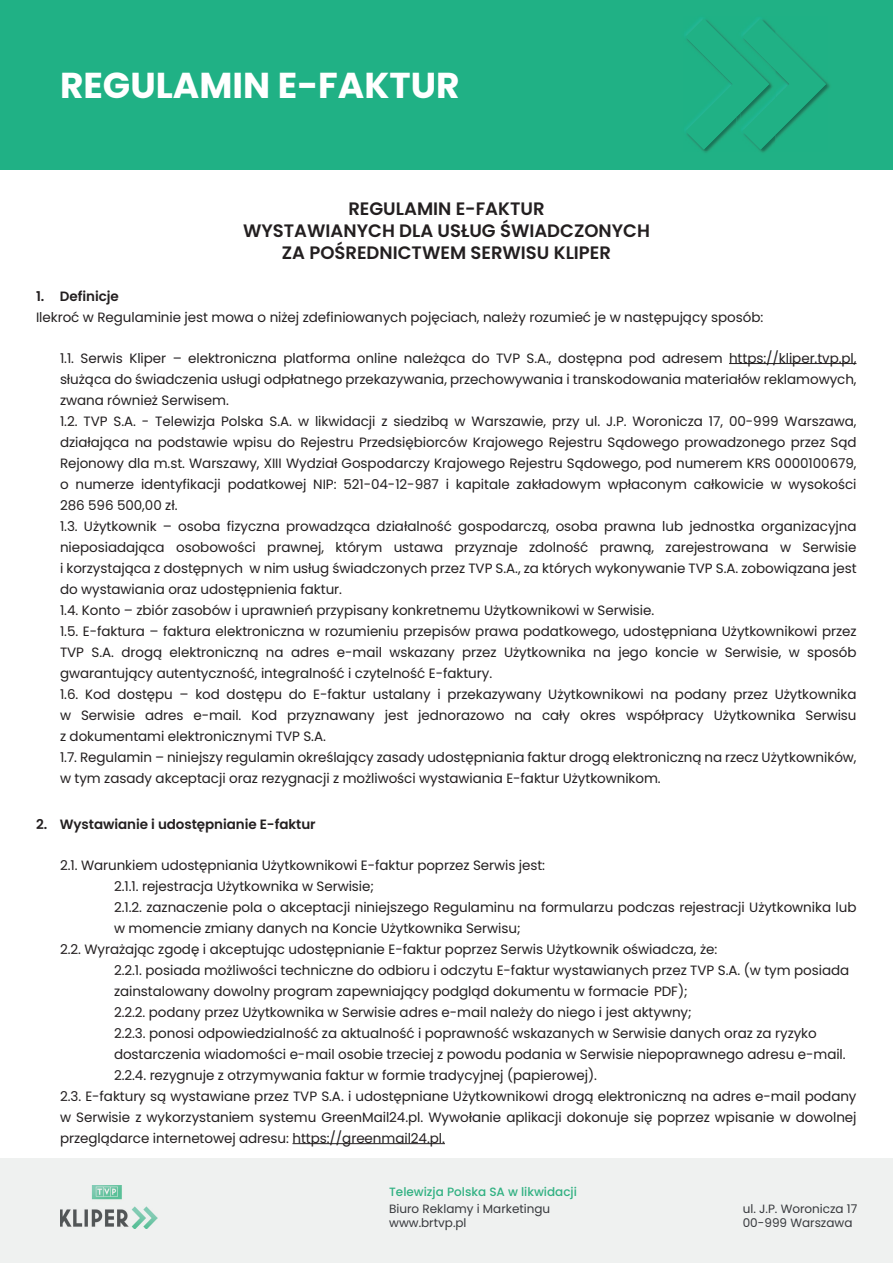
<style>
.page{position:relative;width:893px;height:1263px;background:#fff}
.page>*{position:absolute;margin:0;border:0;box-sizing:border-box;transform-origin:0 0}
.t1{font:700 36px "Poppins";color:#fff}
.t2{font:600 18px/21.6px "Poppins";color:#231f20;text-align:center}
.t3{font:13.5px/21px "Poppins";letter-spacing:-.005em;color:#231f20}
.t4{font:600 13.5px "Poppins";letter-spacing:-.005em;color:#231f20}
.t5{font:12px/14.4px "Poppins";color:#37393d}
.t6{font:500 12px "Poppins";color:#31b182}
</style>
<div class="page">
<div style="left:0;top:0;width:893px;height:170px;background:#20b185"></div>
<svg style="left:686px;top:19px;width:50px;height:131px"></svg>
<img style="left:736px;top:51px;width:4px;height:66px">
<img style="left:771px;top:27px;width:57px;height:119px">
<img style="left:740px;top:18px;width:31px;height:133px">
<img style="left:740px;top:55px;width:29px;height:58px">
<svg style="left:775px;top:33px;width:51px;height:102px"></svg>
<img style="left:771px;top:98px;width:4px;height:41px">
<img style="left:742px;top:103px;width:29px;height:47px">
<img style="left:771px;top:29px;width:4px;height:41px">
<img style="left:742px;top:19px;width:29px;height:46px">
<hr style="left:729px;top:363px;width:127px;height:1px;background:#231f20">
<hr style="left:292px;top:1143px;width:153px;height:1px;background:#231f20">
<div style="left:0;top:1158px;width:892px;height:105px;background:#eff1f0"></div>
<img style="left:60px;top:1185px;width:97px;height:44px">
<h1 class="t1" style="left:60px;top:65px;width:401px">REGULAMIN E-FAKTUR</h1>
<h2 class="t2" style="left:243px;top:198px;width:408px">REGULAMIN E-FAKTUR<br>WYSTAWIANYCH DLA USŁUG ŚWIADCZONYCH<br>ZA POŚREDNICTWEM SERWISU KLIPER</h2>
<p class="t4" style="left:36px;top:288px;width:84px">1. Definicje</p>
<p class="t3" style="left:36px;top:307px;width:729px">Ilekroć w Regulaminie jest mowa o niżej zdefiniowanych pojęciach, należy rozumieć je w następujący sposób:</p>
<p class="t3" style="left:60px;top:347px;width:798px">1.1. Serwis Kliper – elektroniczna platforma online należąca do TVP S.A., dostępna pod adresem https://kliper.tvp.pl, służąca do świadczenia usługi odpłatnego przekazywania, przechowywania i transkodowania materiałów reklamowych, zwana również Serwisem.<br>1.2. TVP S.A. - Telewizja Polska S.A. w likwidacji z siedzibą w Warszawie, przy ul. J.P. Woronicza 17, 00-999 Warszawa, działająca na podstawie wpisu do Rejestru Przedsiębiorców Krajowego Rejestru Sądowego prowadzonego przez Sąd Rejonowy dla m.st. Warszawy, XIII Wydział Gospodarczy Krajowego Rejestru Sądowego, pod numerem KRS 0000100679, o numerze identyfikacji podatkowej NIP: 521-04-12-987 i kapitale zakładowym wpłaconym całkowicie w wysokości 286 596 500,00 zł.<br>1.3. Użytkownik – osoba fizyczna prowadząca działalność gospodarczą, osoba prawna lub jednostka organizacyjna nieposiadająca osobowości prawnej, którym ustawa przyznaje zdolność prawną, zarejestrowana w Serwisie i korzystająca z dostępnych w nim usług świadczonych przez TVP S.A., za których wykonywanie TVP S.A. zobowiązana jest do wystawiania oraz udostępnienia faktur.<br>1.4. Konto – zbiór zasobów i uprawnień przypisany konkretnemu Użytkownikowi w Serwisie.<br>1.5. E-faktura – faktura elektroniczna w rozumieniu przepisów prawa podatkowego, udostępniana Użytkownikowi przez TVP S.A. drogą elektroniczną na adres e-mail wskazany przez Użytkownika na jego koncie w Serwisie, w sposób gwarantujący autentyczność, integralność i czytelność E-faktury.<br>1.6. Kod dostępu – kod dostępu do E-faktur ustalany i przekazywany Użytkownikowi na podany przez Użytkownika w Serwisie adres e-mail. Kod przyznawany jest jednorazowo na cały okres współpracy Użytkownika Serwisu z dokumentami elektronicznymi TVP S.A.<br>1.7. Regulamin – niniejszy regulamin określający zasady udostępniania faktur drogą elektroniczną na rzecz Użytkowników, w tym zasady akceptacji oraz rezygnacji z możliwości wystawiania E-faktur Użytkownikom.</p>
<p class="t4" style="left:36px;top:816px;width:281px">2. Wystawianie i udostępnianie E-faktur</p>
<p class="t3" style="left:60px;top:854px;width:487px">2.1. Warunkiem udostępniania Użytkownikowi E-faktur poprzez Serwis jest:</p>
<p class="t3" style="left:114px;top:875px;width:262px">2.1.1. rejestracja Użytkownika w Serwisie;</p>
<p class="t3" style="left:114px;top:896px;width:744px">2.1.2. zaznaczenie pola o akceptacji niniejszego Regulaminu na formularzu podczas rejestracji Użytkownika lub</p>
<p class="t3" style="left:114px;top:917px;width:408px">w momencie zmiany danych na Koncie Użytkownika Serwisu;</p>
<p class="t3" style="left:60px;top:938px;width:659px">2.2. Wyrażając zgodę i akceptując udostępnianie E-faktur poprzez Serwis Użytkownik oświadcza, że:</p>
<p class="t3" style="left:114px;top:959px;width:737px">2.2.1. posiada możliwości techniczne do odbioru i odczytu E-faktur wystawianych przez TVP S.A. (w tym posiada</p>
<p class="t3" style="left:114px;top:980px;width:575px">zainstalowany dowolny program zapewniający podgląd dokumentu w formacie PDF);</p>
<p class="t3" style="left:114px;top:1001px;width:579px">2.2.2. podany przez Użytkownika w Serwisie adres e-mail należy do niego i jest aktywny;</p>
<p class="t3" style="left:114px;top:1022px;width:704px">2.2.3. ponosi odpowiedzialność za aktualność i poprawność wskazanych w Serwisie danych oraz za ryzyko</p>
<p class="t3" style="left:114px;top:1043px;width:733px">dostarczenia wiadomości e-mail osobie trzeciej z powodu podania w Serwisie niepoprawnego adresu e-mail.</p>
<p class="t3" style="left:114px;top:1065px;width:484px">2.2.4. rezygnuje z otrzymywania faktur w formie tradycyjnej (papierowej).</p>
<p class="t3" style="left:60px;top:1086px;width:798px">2.3. E-faktury są wystawiane przez TVP S.A. i udostępniane Użytkownikowi drogą elektroniczną na adres e-mail podany</p>
<p class="t3" style="left:60px;top:1107px;width:798px">w Serwisie z wykorzystaniem systemu GreenMail24.pl. Wywołanie aplikacji dokonuje się poprzez wpisanie w dowolnej</p>
<p class="t3" style="left:60px;top:1128px;width:386px">przeglądarce internetowej adresu: https://greenmail24.pl.</p>
<p class="t6" style="left:389px;top:1185px;width:189px">Telewizja Polska SA w likwidacji</p>
<p class="t5" style="left:389px;top:1201px;width:163px">Biuro Reklamy i Marketingu www.brtvp.pl</p>
<p class="t5" style="left:743px;top:1201px;width:116px">ul. J.P. Woronicza 17<br>00-999 Warszawa</p>
</div>
